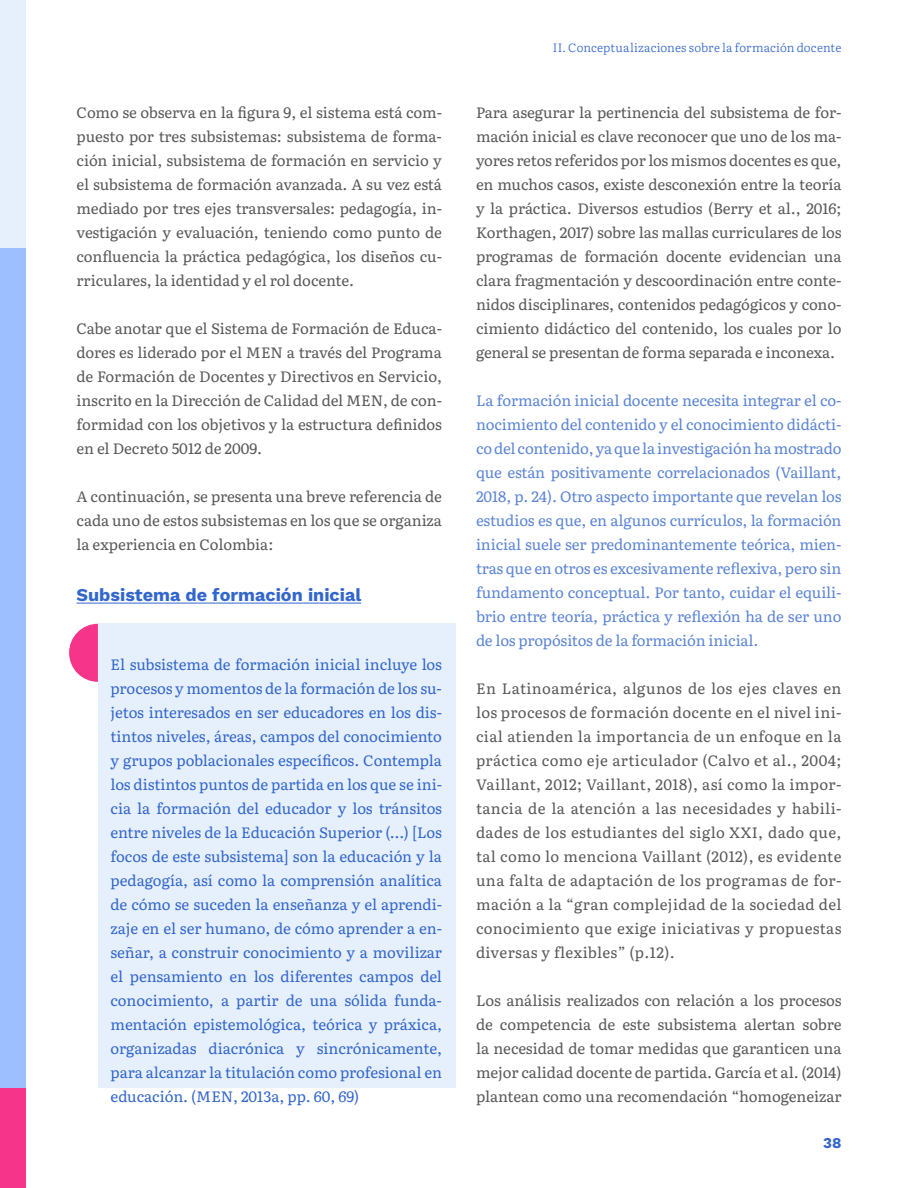
<style>
.page{position:relative;width:918px;height:1188px;background:#fff}
.page>*{position:absolute;margin:0;border:0;box-sizing:border-box;transform-origin:0 0}
.t1{font:700 18px "Work Sans";color:#36c}
.t2{font:15px/24px "Literata 12 pt";letter-spacing:-.005em;color:#58595b;text-align:justify}
.t3{font:15px/24px "Literata 12 pt";color:#36c;text-align:justify}
.t4{font:15px/24px "Literata 12 pt";letter-spacing:-.01em;color:#5c85d6;text-align:justify}
.t5{font:700 15px "Work Sans";color:#36c}
.t6{font:300 12px "Literata 12 pt";letter-spacing:.015em;color:#36c}
</style>
<div class="page">
<div style="left:98px;top:624px;width:358px;height:464px;background:#e6f0fc"></div>
<svg style="left:69px;top:624px;width:29px;height:58px"></svg>
<div style="left:0;top:0;width:26px;height:1188px;background:#9ebfff"></div>
<div style="left:0;top:0;width:26px;height:247px;background:#e6f0fc"></div>
<div style="left:0;top:1089px;width:26px;height:99px;background:#f6358a"></div>
<hr style="left:77px;top:603px;width:284px;height:1px;background:#36c">
<p class="t2" style="left:77px;top:99px;width:367px">Como se observa en la figura 9, el sistema está com&shy;puesto por tres subsistemas: subsistema de forma&shy;ción inicial, subsistema de formación en servicio y el subsistema de formación avanzada. A su vez está mediado por tres ejes transversales: pedagogía, in&shy;vestigación y evaluación, teniendo como punto de confluencia la práctica pedagógica, los diseños cu&shy;rriculares, la identidad y el rol docente.</p>
<p class="t2" style="left:77px;top:315px;width:367px">Cabe anotar que el Sistema de Formación de Educa&shy;dores es liderado por el MEN a través del Programa de Formación de Docentes y Directivos en Servicio, inscrito en la Dirección de Calidad del MEN, de con&shy;formidad con los objetivos y la estructura definidos en el Decreto 5012 de 2009.</p>
<p class="t2" style="left:77px;top:483px;width:367px">A continuación, se presenta una breve referencia de cada uno de estos subsistemas en los que se organiza la experiencia en Colombia:</p>
<p class="t1" style="left:77px;top:581px;width:286px">Subsistema de formación inicial</p>
<p class="t3" style="left:111px;top:651px;width:333px">El subsistema de formación inicial incluye los procesos y momentos de la formación de los su&shy;jetos interesados en ser educadores en los dis&shy;tintos niveles, áreas, campos del conocimiento y grupos poblacionales específicos. Contempla los distintos puntos de partida en los que se ini&shy;cia la formación del educador y los tránsitos entre niveles de la Educación Superior (…) [Los focos de este subsistema] son la educación y la pedagogía, así como la comprensión analítica de cómo se suceden la enseñanza y el aprendi&shy;zaje en el ser humano, de cómo aprender a en&shy;señar, a construir conocimiento y a movilizar el pensamiento en los diferentes campos del conocimiento, a partir de una sólida funda&shy;mentación epistemológica, teórica y práxica, organizadas diacrónica y sincrónicamente, para alcanzar la titulación como profesional en educación. (MEN, 2013a, pp. 60, 69)</p>
<p class="t6" style="left:553px;top:38px;width:290px">II. Conceptualizaciones sobre la formación docente</p>
<p class="t2" style="left:476px;top:99px;width:367px">Para asegurar la pertinencia del subsistema de for&shy;mación inicial es clave reconocer que uno de los ma&shy;yores retos referidos por los mismos docentes es que, en muchos casos, existe desconexión entre la teoría y la práctica. Diversos estudios (Berry et al., 2016; Korthagen, 2017) sobre las mallas curriculares de los programas de formación docente evidencian una clara fragmentación y descoordinación entre conte&shy;nidos disciplinares, contenidos pedagógicos y cono&shy;cimiento didáctico del contenido, los cuales por lo general se presentan de forma separada e inconexa.</p>
<p class="t4" style="left:476px;top:387px;width:367px">La formación inicial docente necesita integrar el co&shy;nocimiento del contenido y el conocimiento didácti&shy;co del contenido, ya que la investigación ha mostrado que están positivamente correlacionados (Vaillant, 2018, p. 24). Otro aspecto importante que revelan los estudios es que, en algunos currículos, la formación inicial suele ser predominantemente teórica, mien&shy;tras que en otros es excesivamente reflexiva, pero sin fundamento conceptual. Por tanto, cuidar el equili&shy;brio entre teoría, práctica y reflexión ha de ser uno de los propósitos de la formación inicial.</p>
<p class="t2" style="left:476px;top:675px;width:367px">En Latinoamérica, algunos de los ejes claves en los procesos de formación docente en el nivel ini&shy;cial atienden la importancia de un enfoque en la práctica como eje articulador (Calvo et al., 2004; Vaillant, 2012; Vaillant, 2018), así como la impor&shy;tancia de la atención a las necesidades y habili&shy;dades de los estudiantes del siglo XXI, dado que, tal como lo menciona Vaillant (2012), es evidente una falta de adaptación de los programas de for&shy;mación a la “gran complejidad de la sociedad del conocimiento que exige iniciativas y propuestas diversas y flexibles” (p.12).</p>
<p class="t2" style="left:476px;top:987px;width:367px">Los análisis realizados con relación a los procesos de competencia de este subsistema alertan sobre la necesidad de tomar medidas que garanticen una mejor calidad docente de partida. García et al. (2014) plantean como una recomendación “homogeneizar</p>
<p class="t5" style="left:823px;top:1131px;width:20px">38</p>
</div>
